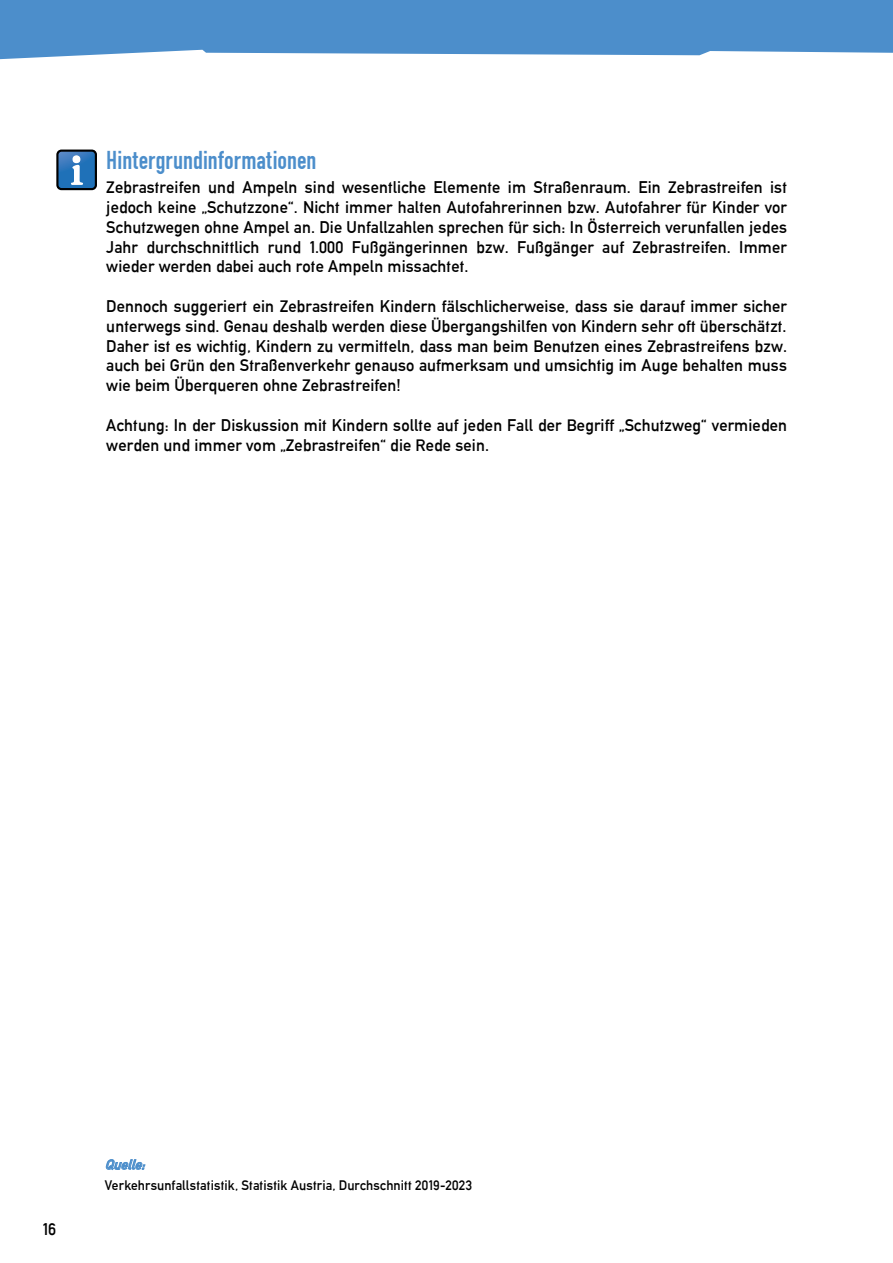
<style>
.page{position:relative;width:893px;height:1263px;background:#fff}
.page>*{position:absolute;margin:0;border:0;box-sizing:border-box;transform-origin:0 0}
.t1{font:27px "DIN 1451 Engschrift Regular";color:#4c8ecb}
.t2{font:16.5px/19.8px "Alte DIN1451 Mittelschrift";letter-spacing:.01em;color:#000;text-align:justify}
.t3{font:13.5px "Alte DIN1451 Mittelschrift";letter-spacing:.015em;color:#000}
.t4{font:italic 13.5px "Alte DIN1451 Mittelschrift";color:#4c8ecb}
</style>
<div class="page">
<svg style="left:0;top:0;width:893px;height:59px;background:#5c98cf"></svg>
<div style="left:56px;top:150px;width:41px;height:40px;border:2px solid #000;border-radius:4px"></div>
<svg style="left:57px;top:150px;width:39px;height:39px"></svg>
<div style="left:73px;top:155px;width:8px;height:8px;background:#fff;border-radius:50%"></div>
<svg style="left:106px;top:1159px;width:39px;height:11px"></svg>
<h1 class="t1" style="left:106px;top:145px;width:212px">Hintergrundinformationen</h1>
<p class="t2" style="left:106px;top:177px;width:682px">Zebrastreifen und Ampeln sind wesentliche Elemente im Straßenraum. Ein Zebrastreifen ist jedoch keine „Schutzzone“. Nicht immer halten Autofahrerinnen bzw. Autofahrer für Kinder vor Schutzwegen ohne Ampel an. Die Unfallzahlen sprechen für sich: In Österreich verunfallen jedes Jahr durchschnittlich rund 1.000 Fußgängerinnen bzw. Fußgänger auf Zebrastreifen. Immer wieder werden dabei auch rote Ampeln missachtet.</p>
<p class="t2" style="left:106px;top:296px;width:682px">Dennoch suggeriert ein Zebrastreifen Kindern fälschlicherweise, dass sie darauf immer sicher unterwegs sind. Genau deshalb werden diese Übergangshilfen von Kindern sehr oft überschätzt.<br>Daher ist es wichtig, Kindern zu vermitteln, dass man beim Benutzen eines Zebrastreifens bzw. auch bei Grün den Straßenverkehr genauso aufmerksam und umsichtig im Auge behalten muss wie beim Überqueren ohne Zebrastreifen!</p>
<p class="t2" style="left:106px;top:415px;width:682px">Achtung: In der Diskussion mit Kindern sollte auf jeden Fall der Begriff „Schutzweg“ vermieden werden und immer vom „Zebrastreifen“ die Rede sein.</p>
<p class="t2" style="left:48px;top:1218px;width:9px">8</p>
<p class="t2" style="left:43px;top:1218px;width:15px">16</p>
<p class="t4" style="left:105px;top:1156px;width:46px">Quelle:</p>
<p class="t3" style="left:105px;top:1177px;width:369px">Verkehrsunfallstatistik, Statistik Austria, Durchschnitt 2019-2023</p>
</div>
